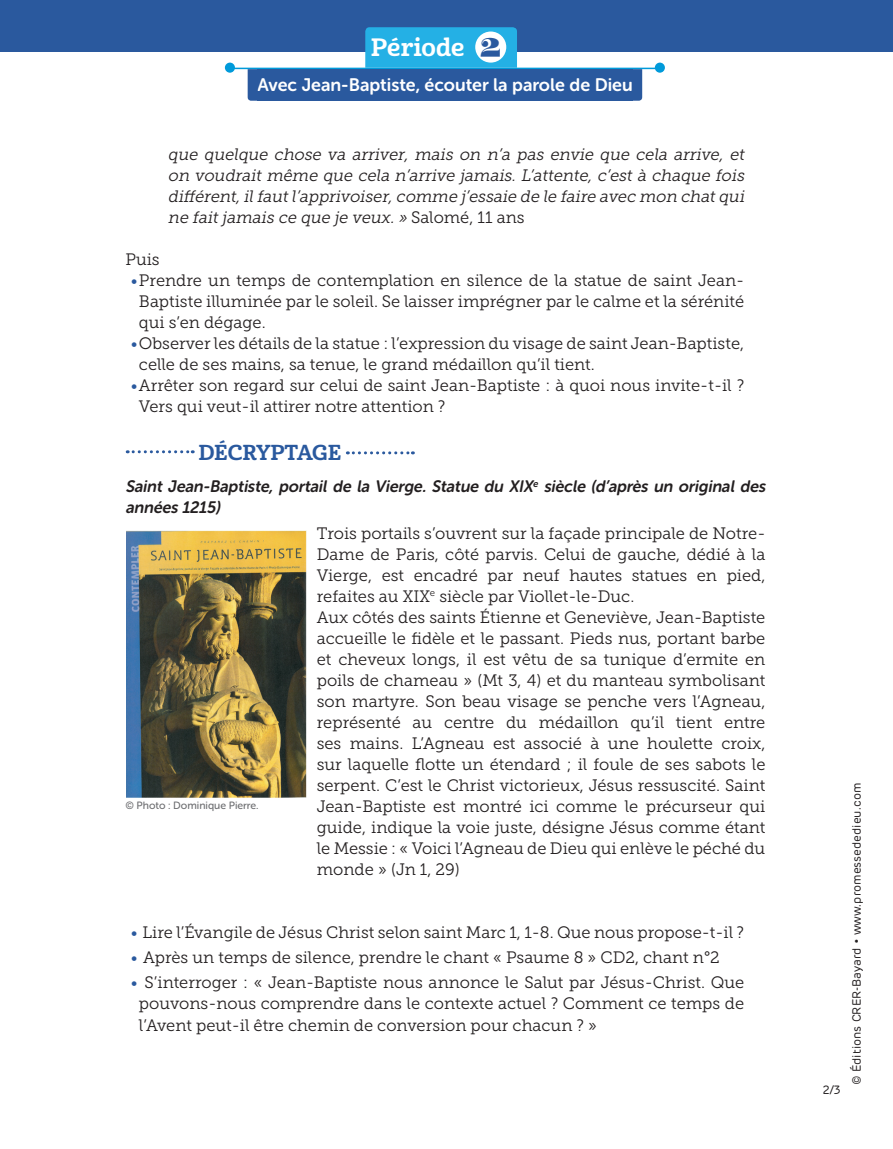
<style>
.page{position:relative;width:893px;height:1149px;background:#fff}
.page>*{position:absolute;margin:0;border:0;box-sizing:border-box;transform-origin:0 0}
.t1{font:24.3px "Cabrito Nor Bol";color:#fff}
.t2{font:21px "Cabrito Nor Bol";color:#2a599e}
.t3{font:18px "Museo Sans Rounded 700";color:#fff}
.t4{font:16.5px/21px "Museo Slab 300";color:#231f20}
.t5{font:italic 16.5px/21px "Museo Slab 300";color:#231f20;text-align:justify}
.t6{font:italic 16.5px/21px "Museo Sans Rounded 700";color:#231f20}
.t7{font:12px "Rubrik";color:#231f20}
.t8{font:10.5px "Museo Sans Rounded 500";color:#6c6d70}
.s1{font-family:"Elsie";font-weight:900;font-size:39.3px;color:#2a599e}
.s2{font-style:normal}
.s3{font-family:"Museo Sans Rounded 500";font-size:15px;color:#2a599e}
</style>
<div class="page">
<svg style="left:127px;top:450px;width:66px;height:3px"></svg>
<svg style="left:347px;top:451px;width:66px;height:3px"></svg>
<img style="left:126px;top:530px;width:180px;height:268px">
<div style="left:0;top:0;width:893px;height:51px;background:#2a599e"></div>
<svg style="left:365px;top:27px;width:152px;height:41px;background:#26afe4"></svg>
<hr style="left:227px;top:68px;width:435px;height:1px;background:#009ada">
<div style="left:225px;top:63px;width:10px;height:10px;background:#009ada;border-radius:50%"></div>
<div style="left:655px;top:63px;width:10px;height:10px;background:#009ada;border-radius:50%"></div>
<div style="left:475px;top:32px;width:31px;height:31px;background:#fff;border-radius:50%"></div>
<div style="left:257px;top:69px;width:376px;height:32px;background:#2a599e"></div>
<svg style="left:248px;top:69px;width:9px;height:32px"></svg>
<svg style="left:633px;top:69px;width:9px;height:32px"></svg>
<h1 class="t1" style="left:371px;top:31px;width:132px">Période <span class="s1">2</span></h1>
<p class="t3" style="left:257px;top:75px;width:377px">Avec Jean-Baptiste, écouter la parole de Dieu</p>
<p class="t5" style="left:168px;top:144px;width:581px">que quelque chose va arriver, mais on n’a pas envie que cela arrive, et on voudrait même que cela n’arrive j amais. L’attente, c’est à chaque fois différent,ilfautl’apprivoiser,comme j ’essaie de le faire avec mon chatqui ne faitjamais ce que je veux.» <span class="s2">S a l o m é , 1 1 a n s</span></p>
<p class="t4" style="left:125px;top:249px;width:36px">Puis</p>
<p class="t4" style="left:139px;top:270px;width:607px;text-align:justify;text-indent:-8px"><span class="s3">•</span>Prendre un temps de contemplation en silence de la statue de saint Jean-Baptiste illuminée par le soleil. Se laisser imprégner par le calme et la sérénité qui s’en dégage.</p>
<p class="t4" style="left:139px;top:333px;width:607px;text-indent:-8px"><span class="s3">•</span>Observer les détails de la statue : l’expression du visage de saint Jean-Baptiste, celle de ses mains, sa tenue, le grand médaillon qu’il tient.</p>
<p class="t4" style="left:139px;top:375px;width:607px;text-indent:-8px"><span class="s3">•</span>Arrêter son regard sur celui de saint Jean-Baptiste : à quoi nous invite-t-il ?<br>Vers qui veut-il attirer notre attention ?</p>
<p class="t2" style="left:198px;top:439px;width:144px">DÉCRYPTAGE</p>
<p class="t6" style="left:125px;top:476px;width:645px">Saint Jean-Baptiste, portail de la Vierge. Statue du XIX<sup>e</sup> siècle (d’après un original des années 1215)</p>
<p class="t4" style="left:317px;top:522px;width:450px">Trois portails s’ouvrent sur la façade principale de Notre-Dame de Paris, côté parvis. Celui de gauche, dédié à la Vierge, est encadré par neuf hautes statues en pied, refaites au XIX<sup>e</sup> siècle par Viollet-le-Duc.<br>Aux côtés des saints Étienne et Geneviève, Jean-Baptiste accueille le fidèle et le passant. Pieds nus, portant barbe et cheveux longs, il est vêtu de sa tunique d’ermite en poils de chameau » (Mt 3, 4) et du manteau symbolisant son martyre. Son beau visage se penche vers l’Agneau, représenté au centre du médaillon qu’il tient entre ses mains. L’Agneau est associé à une houlette croix, sur laquelle flotte un étendard ; il foule de ses sabots le serpent. C’est le Christ victorieux, Jésus ressuscité. Saint Jean-Baptiste est montré ici comme le précurseur qui guide, indique la voie juste, désigne Jésus comme étant le Messie : « Voici l’Agneau de Dieu qui enlève le péché du monde » (Jn 1, 29)</p>
<p class="t8" style="left:125px;top:799px;width:135px">© Photo : Dominique Pierre.</p>
<p class="t4" style="left:131px;top:921px;width:614px"><span class="s3">•</span> Lire l’Évangile de Jésus Christ selon saint Marc 1, 1-8. Que nous propose-t-il ?</p>
<p class="t4" style="left:131px;top:946px;width:590px"><span class="s3">•</span> Après un temps de silence, prendre le chant « Psaume 8 » CD2, chant n°2</p>
<p class="t4" style="left:139px;top:972px;width:607px;text-align:justify;text-indent:-8px"><span class="s3">•</span> S’interroger : « Jean-Baptiste nous annonce le Salut par Jésus-Christ. Que pouvons-nous comprendre dans le contexte actuel ? Comment ce temps de l’Avent peut-il être chemin de conversion pour chacun ? »</p>
<p class="t7" style="left:823px;top:1082px;width:20px">2/3</p>
<p class="t7" style="left:849px;top:1084px;width:304px;rotate:-90deg">© Éditions CRER-Bayard • www.promessededieu.com</p>
</div>
